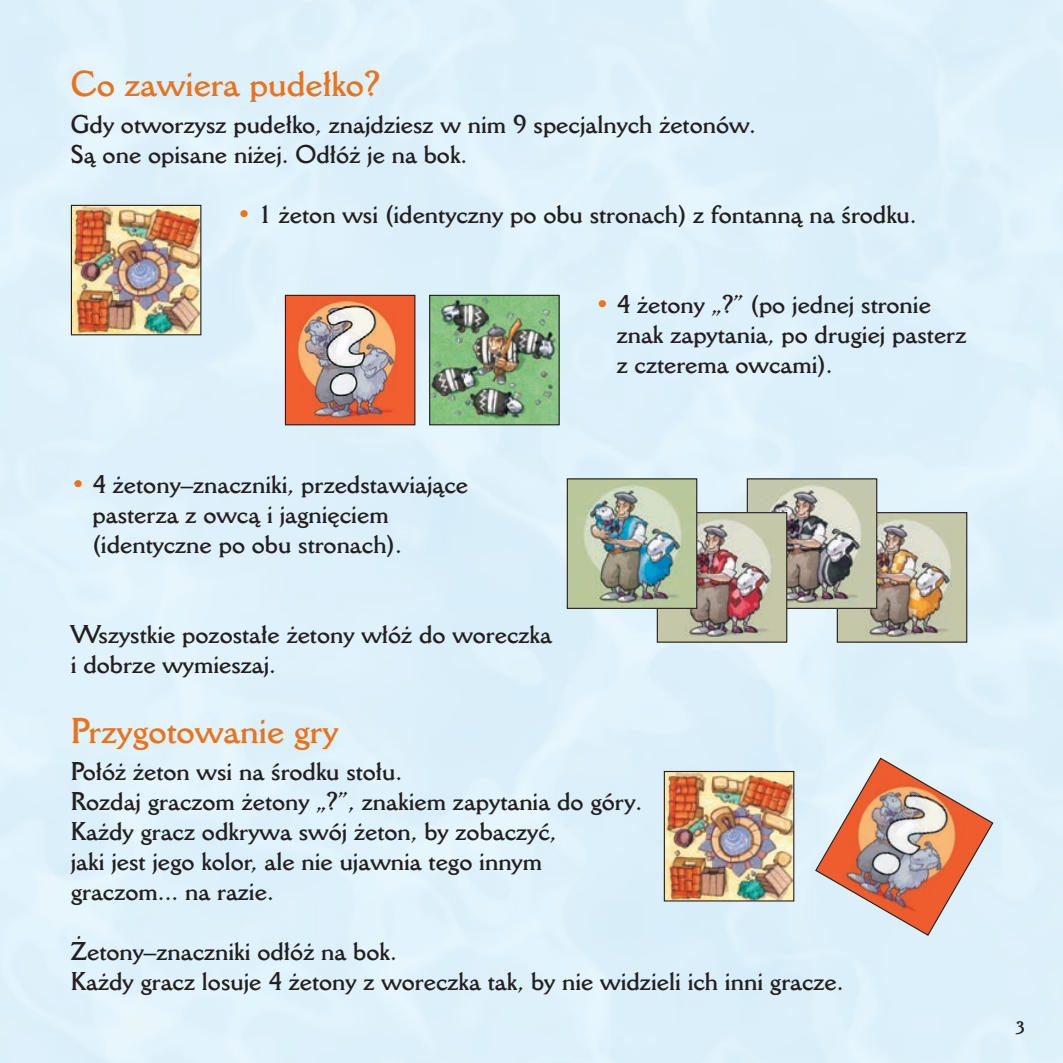
<style>
.page{position:relative;width:1063px;height:1063px;background:#fff}
.page>*{position:absolute;margin:0;border:0;box-sizing:border-box;transform-origin:0 0}
.t1{font:35px "Della Robbia EU Bold";color:#e9731e}
.t2{font:25px/30px "Della Robbia EU Bold";color:#231f20}
.t3{font:17.5px "Della Robbia EU Bold";color:#231f20}
.s1{color:#e9731e}
</style>
<div class="page">
<img style="left:73px;top:207px;width:126px;height:126px">
<div style="left:71px;top:205px;width:130px;height:130px;border:1px solid #231f20"></div>
<img style="left:287px;top:297px;width:126px;height:126px">
<div style="left:285px;top:295px;width:130px;height:130px;border:1px solid #231f20"></div>
<img style="left:431px;top:297px;width:127px;height:126px">
<div style="left:429px;top:295px;width:131px;height:130px;border:1px solid #231f20"></div>
<img style="left:839px;top:514px;width:126px;height:127px">
<div style="left:837px;top:512px;width:130px;height:131px;border:1px solid #231f20"></div>
<img style="left:749px;top:480px;width:126px;height:127px">
<div style="left:747px;top:478px;width:130px;height:131px;border:1px solid #231f20"></div>
<img style="left:659px;top:514px;width:126px;height:127px">
<div style="left:657px;top:512px;width:130px;height:131px;border:1px solid #231f20"></div>
<img style="left:569px;top:480px;width:126px;height:127px">
<div style="left:567px;top:478px;width:130px;height:131px;border:1px solid #231f20"></div>
<img style="left:666px;top:773px;width:126px;height:127px">
<div style="left:664px;top:771px;width:130px;height:131px;border:1px solid #231f20"></div>
<svg style="left:814px;top:757px;width:180px;height:180px;background:#d4b5ac"></svg>
<p class="t1" style="left:71px;top:62px;width:311px">Co zawiera pudełko?</p>
<p class="t2" style="left:71px;top:109px;width:687px">Gdy otworzysz pudełko, znajdziesz w nim 9 specjalnych żetonów.<br>Są one opisane niżej. Odłóż je na bok.</p>
<p class="t2" style="left:237px;top:199px;width:681px"><span class="s1">•</span> 1 żeton wsi (identyczny po obu stronach) z fontanną na środku.</p>
<p class="t2" style="left:92px;top:469px;width:377px;text-indent:-22px"><span class="s1">•</span> 4 żetony–znaczniki, przedstawiające pasterza z owcą i jagnięciem (identyczne po obu stronach).</p>
<p class="t2" style="left:71px;top:619px;width:483px">Wszystkie pozostałe żetony włóż do woreczka i dobrze wymieszaj.</p>
<p class="t2" style="left:617px;top:289px;width:351px;text-indent:-22px"><span class="s1">•</span> 4 żetony „?” (po jednej stronie znak zapytania, po drugiej pasterz z czterema owcami).</p>
<p class="t1" style="left:71px;top:709px;width:269px">Przygotowanie gry</p>
<p class="t2" style="left:71px;top:756px;width:573px">Połóż żeton wsi na środku stołu.<br>Rozdaj graczom żetony „?”, znakiem zapytania do góry.<br>Każdy gracz odkrywa swój żeton, by zobaczyć,<br>jaki jest jego kolor, ale nie ujawnia tego innym graczom... na razie.</p>
<p class="t2" style="left:71px;top:936px;width:328px">Żetony–znaczniki odłóż na bok.</p>
<p class="t2" style="left:71px;top:966px;width:774px">Każdy gracz losuje 4 żetony z woreczka tak, by nie widzieli ich inni gracze.</p>
<p class="t3" style="left:1016px;top:1017px;width:11px">3</p>
</div>
